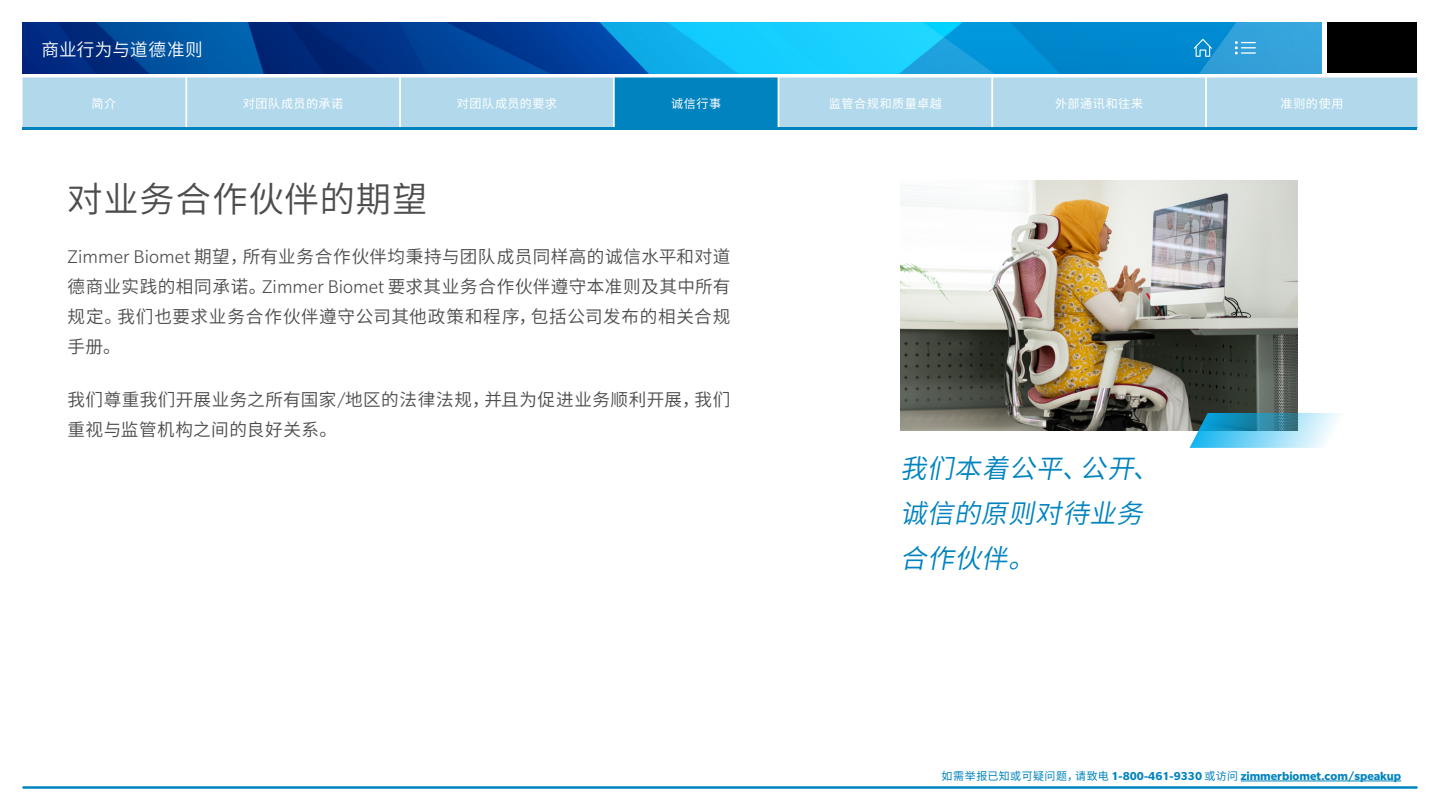
<style>
.page{position:relative;width:1440px;height:810px;background:#fff}
.page>*{position:absolute;margin:0;border:0;box-sizing:border-box;transform-origin:0 0}
.t1{font:600 35.25px "Noto Sans CJ Ksc";letter-spacing:.025em;color:#4d4d4f}
.t2{font:italic 600 26.38px/45px "Noto Sans CJ Ksc";color:#0083bf}
.t3{font:600 17.62px/30px "Noto Sans CJ Ksc";letter-spacing:.03em;color:#4d4d4f;text-align:justify}
.t4{font:600 17.62px "Noto Sans CJ Ksc";letter-spacing:.02em;color:#fff}
.t5{font:700 12.5px "Slate Pro";color:#0083bf}
.t6{font:12.12px "Noto Sans CJ Ksc";letter-spacing:.04em;color:#fff}
.s1{font-family:"Slate Pro";font-weight:300;font-size:20px}
.s2{font-family:"Noto Sans CJ Ksc";font-weight:400;font-size:11px}
</style>
<div class="page">
<img style="left:22px;top:22px;width:1300px;height:51px">
<div style="left:1328px;top:22px;width:90px;height:51px;background:#000"></div>
<svg style="left:1194px;top:39px;width:18px;height:18px"></svg>
<div style="left:615px;top:78px;width:162px;height:50px;background:#0083bf"></div>
<svg style="left:1235px;top:41px;width:21px;height:13px"></svg>
<hr style="left:22px;top:786px;width:1396px;height:3px;background:#0083bf">
<hr style="left:22px;top:127px;width:1396px;height:2px;background:#0083bf">
<hr style="left:1241px;top:781px;width:160px;height:1px;background:#0083bf">
<div style="left:779px;top:75px;width:640px;height:52px;background:#b2d9eb"></div>
<div style="left:19px;top:75px;width:595px;height:52px;background:#b2d9eb"></div>
<img style="left:900px;top:180px;width:397px;height:250px">
<svg style="left:1190px;top:413px;width:150px;height:35px"></svg>
<p class="t4" style="left:41px;top:39px;width:163px">商业行为与道德准则</p>
<p class="t6" style="left:92px;top:97px;width:26px">简介</p>
<p class="t6" style="left:243px;top:97px;width:102px">对团队成员的承诺</p>
<p class="t6" style="left:457px;top:97px;width:101px">对团队成员的要求</p>
<p class="t6" style="left:671px;top:97px;width:52px">诚信行事</p>
<p class="t6" style="left:829px;top:97px;width:115px">监管合规和质量卓越</p>
<p class="t6" style="left:1055px;top:97px;width:90px">外部通讯和往来</p>
<p class="t6" style="left:1281px;top:97px;width:65px">准则的使用</p>
<h1 class="t1" style="left:68px;top:179px;width:361px">对业务合作伙伴的期望</h1>
<p class="t3" style="left:67px;top:242px;width:664px"><span class="s1">Zimmer Biomet</span> 期望，所有业务合作伙伴均秉持与团队成员同样高的诚信水平和对道德商业实践的相同承诺。<span class="s1">Zimmer Biomet</span> 要求其业务合作伙伴遵守本准则及其中所有规定。我们也要求业务合作伙伴遵守公司其他政策和程序，包括公司发布的相关合规手册。</p>
<p class="t3" style="left:67px;top:385px;width:664px">我们尊重我们开展业务之所有国家<span class="s1">/</span>地区的法律法规，并且为促进业务顺利开展，我们重视与监管机构之间的良好关系。</p>
<h2 class="t2" style="left:900px;top:447px;width:274px">我们本着公平、公开、诚信的原则对待业务合作伙伴。</h2>
<p class="t5" style="left:942px;top:769px;width:461px"><span class="s2">如需举报已知或可疑问题，请致电</span> 1-800-461-9330 <span class="s2">或访问</span> zimmerbiomet.com/speakup</p>
</div>
